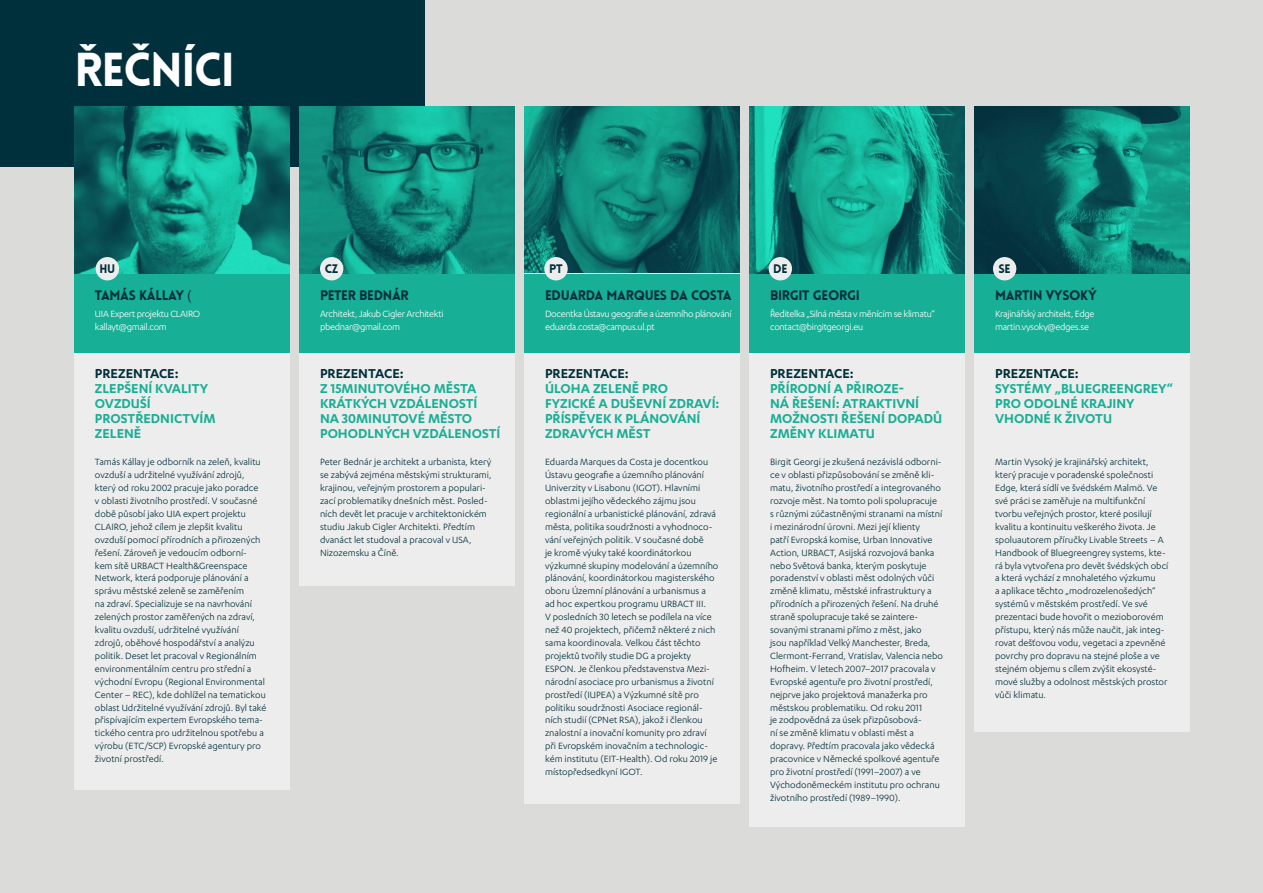
<style>
.page{position:relative;width:1263px;height:893px;background:#dbdbd9}
.page>*{position:absolute;margin:0;border:0;box-sizing:border-box;transform-origin:0 0}
.t1{font:900 46.5px "Lovelo";letter-spacing:-.03em;color:#fff}
.t2{font:600 15px/15px "Karbon";color:#17af95}
.t3{font:600 15px "Karbon";color:#00303c}
.t4{font:900 13.5px "Lovelo";letter-spacing:-.025em;color:#00303c}
.t5{font:900 12.15px "Lovelo";letter-spacing:-.025em;color:#00303c}
.t6{font:10.5px/12.9px "Karbon";color:#00303c}
.t7{font:10.5px/12.6px "Karbon";letter-spacing:-.03em;color:#fff}
</style>
<div class="page">
<div style="left:0;top:0;width:424px;height:166px;background:#00303c"></div>
<img style="left:74px;top:106px;width:215px;height:168px">
<img style="left:299px;top:106px;width:215px;height:168px">
<img style="left:524px;top:106px;width:215px;height:168px">
<img style="left:749px;top:106px;width:215px;height:168px">
<img style="left:974px;top:106px;width:215px;height:168px">
<div style="left:74px;top:274px;width:216px;height:515px;background:#eeeded"></div>
<div style="left:74px;top:274px;width:216px;height:79px;background:#17af95"></div>
<div style="left:299px;top:274px;width:216px;height:311px;background:#eeeded"></div>
<div style="left:299px;top:274px;width:216px;height:79px;background:#17af95"></div>
<div style="left:524px;top:274px;width:216px;height:530px;background:#eeeded"></div>
<div style="left:524px;top:274px;width:216px;height:79px;background:#17af95"></div>
<div style="left:749px;top:274px;width:216px;height:552px;background:#eeeded"></div>
<div style="left:749px;top:274px;width:216px;height:79px;background:#17af95"></div>
<div style="left:974px;top:274px;width:216px;height:457px;background:#eeeded"></div>
<div style="left:974px;top:274px;width:216px;height:79px;background:#17af95"></div>
<div style="left:96px;top:257px;width:23px;height:23px;background:#eeeded;border-radius:50%"></div>
<div style="left:320px;top:257px;width:23px;height:23px;background:#eeeded;border-radius:50%"></div>
<div style="left:544px;top:257px;width:24px;height:23px;background:#eeeded;border-radius:50%"></div>
<div style="left:769px;top:257px;width:23px;height:23px;background:#eeeded;border-radius:50%"></div>
<div style="left:993px;top:257px;width:23px;height:23px;background:#eeeded;border-radius:50%"></div>
<h1 class="t1" style="left:74px;top:41px;width:162px">ŘEČNÍCI</h1>
<p class="t5" style="left:99px;top:261px;width:17px">HU</p>
<p class="t5" style="left:325px;top:261px;width:15px">CZ</p>
<p class="t5" style="left:549px;top:261px;width:15px">PT</p>
<p class="t5" style="left:773px;top:261px;width:16px">DE</p>
<p class="t5" style="left:998px;top:261px;width:14px">SE</p>
<p class="t4" style="left:95px;top:287px;width:97px">TAMÁS KÁLLAY (</p>
<p class="t7" style="left:95px;top:307px;width:107px">UIA Expert projektu CLAIRO kallayt@gmail.com</p>
<h2 class="t3" style="left:95px;top:365px;width:85px">PREZENTACE:</h2>
<h2 class="t2" style="left:95px;top:380px;width:122px">ZLEPŠENÍ KVALITY<br>OVZDUŠÍ<br>PROSTŘEDNICTVÍM<br>ZELENĚ</h2>
<p class="t6" style="left:95px;top:455px;width:173px">Tamás Kállay je odborník na zeleň, kvalitu ovzduší a udržitelné využívání zdrojů, který od roku 2002 pracuje jako poradce<br>v oblasti životního prostředí. V současné době působí jako UIA expert projektu CLAIRO, jehož cílem je zlepšit kvalitu ovzduší pomocí přírodních a přirozených řešení. Zároveň je vedoucím odborní&shy;kem sítě URBACT Health&amp;Greenspace Network, která podporuje plánování a správu městské zeleně se zaměřením<br>na zdraví. Specializuje se na navrhování zelených prostor zaměřených na zdraví, kvalitu ovzduší, udržitelné využívání zdrojů, oběhové hospodářství a analýzu politik. Deset let pracoval v Regionálním environmentálním centru pro střední a východní Evropu (Regional Environmental Center – REC), kde dohlížel na tematickou oblast Udržitelné využívání zdrojů. Byl také přispívajícím expertem Evropského tema&shy;tického centra pro udržitelnou spotřebu a výrobu (ETC/SCP) Evropské agentury pro životní prostředí.</p>
<p class="t4" style="left:320px;top:287px;width:90px">PETER BEDNÁR</p>
<p class="t7" style="left:320px;top:307px;width:125px">Architekt, Jakub Cigler Architekti pbednar@gmail.com</p>
<h2 class="t3" style="left:320px;top:365px;width:85px">PREZENTACE:</h2>
<h2 class="t2" style="left:320px;top:380px;width:182px">Z 15MINUTOVÉHO MĚSTA<br>KRÁTKÝCH VZDÁLENOSTÍ<br>NA 30MINUTOVÉ MĚSTO<br>POHODLNÝCH VZDÁLENOSTÍ</h2>
<p class="t6" style="left:320px;top:455px;width:173px">Peter Bednár je architekt a urbanista, který se zabývá zejména městskými strukturami, krajinou, veřejným prostorem a populari&shy;zací problematiky dnešních měst. Posled&shy;ních devět let pracuje v architektonickém studiu Jakub Cigler Architekti. Předtím dvanáct let studoval a pracoval v USA, Nizozemsku a Číně.</p>
<p class="t4" style="left:545px;top:287px;width:188px">EDUARDA MARQUES DA COSTA</p>
<p class="t7" style="left:545px;top:307px;width:188px">Docentka Ústavu geografie a územního plánování eduarda.costa@campus.ul.pt</p>
<h2 class="t3" style="left:545px;top:365px;width:85px">PREZENTACE:</h2>
<h2 class="t2" style="left:545px;top:380px;width:176px">ÚLOHA ZELENĚ PRO<br>FYZICKÉ A DUŠEVNÍ ZDRAVÍ:<br>PŘÍSPĚVEK K PLÁNOVÁNÍ<br>ZDRAVÝCH MĚST</h2>
<p class="t6" style="left:545px;top:455px;width:175px">Eduarda Marques da Costa je docentkou Ústavu geografie a územního plánování Univerzity v Lisabonu (IGOT). Hlavními oblastmi jejího vědeckého zájmu jsou regionální a urbanistické plánování, zdravá města, politika soudržnosti a vyhodnoco&shy;vání veřejných politik. V současné době<br>je kromě výuky také koordinátorkou výzkumné skupiny modelování a územního plánování, koordinátorkou magisterského oboru Územní plánování a urbanismus a ad hoc expertkou programu URBACT III.<br>V posledních 30 letech se podílela na více než 40 projektech, přičemž některé z nich sama koordinovala. Velkou část těchto projektů tvořily studie DG a projekty ESPON. Je členkou představenstva Mezi&shy;národní asociace pro urbanismus a životní prostředí (IUPEA) a Výzkumné sítě pro politiku soudržnosti Asociace regionál&shy;ních studií (CPNet RSA), jakož i členkou znalostní a inovační komunity pro zdraví při Evropském inovačním a technologic&shy;kém institutu (EIT-Health). Od roku 2019 je místopředsedkyní IGOT.</p>
<p class="t4" style="left:770px;top:287px;width:91px">BIRGIT GEORGI</p>
<p class="t7" style="left:770px;top:307px;width:166px">Ředitelka „Silná města v měnícím se klimatu“ contact@birgitgeorgi.eu</p>
<h2 class="t3" style="left:770px;top:365px;width:85px">PREZENTACE:</h2>
<h2 class="t2" style="left:770px;top:380px;width:174px">PŘÍRODNÍ A PŘIROZE-<br>NÁ ŘEŠENÍ: ATRAKTIVNÍ<br>MOŽNOSTI ŘEŠENÍ DOPADŮ<br>ZMĚNY KLIMATU</h2>
<p class="t6" style="left:770px;top:455px;width:174px">Birgit Georgi je zkušená nezávislá odborni&shy;ce v oblasti přizpůsobování se změně kli&shy;matu, životního prostředí a integrovaného rozvoje měst. Na tomto poli spolupracuje s různými zúčastněnými stranami na místní i mezinárodní úrovni. Mezi její klienty<br>patří Evropská komise, Urban Innovative Action, URBACT, Asijská rozvojová banka nebo Světová banka, kterým poskytuje poradenství v oblasti měst odolných vůči změně klimatu, městské infrastruktury a přírodních a přirozených řešení. Na druhé straně spolupracuje také se zaintere&shy;sovanými stranami přímo z měst, jako<br>jsou například Velký Manchester, Breda, Clermont-Ferrand, Vratislav, Valencia nebo Hofheim. V letech 2007–2017 pracovala v Evropské agentuře pro životní prostředí, nejprve jako projektová manažerka pro městskou problematiku. Od roku 2011<br>je zodpovědná za úsek přizpůsobová-<br>ní se změně klimatu v oblasti měst a dopravy. Předtím pracovala jako vědecká pracovnice v Německé spolkové agentuře pro životní prostředí (1991–2007) a ve Východoněmeckém institutu pro ochranu životního prostředí (1989–1990).</p>
<p class="t4" style="left:995px;top:287px;width:103px">MARTIN VYSOKÝ</p>
<p class="t7" style="left:995px;top:307px;width:101px">Krajinářský architekt, Edge martin.vysoky@edges.se</p>
<h2 class="t3" style="left:995px;top:365px;width:85px">PREZENTACE:</h2>
<h2 class="t2" style="left:995px;top:380px;width:179px">SYSTÉMY „BLUEGREENGREY“<br>PRO ODOLNÉ KRAJINY<br>VHODNÉ K ŽIVOTU</h2>
<p class="t6" style="left:995px;top:455px;width:175px">Martin Vysoký je krajinářský architekt, který pracuje v poradenské společnosti Edge, která sídlí ve švédském Malmö. Ve své práci se zaměřuje na multifunkční tvorbu veřejných prostor, které posilují kvalitu a kontinuitu veškerého života. Je spoluautorem příručky Livable Streets – A Handbook of Bluegreengrey systems, kte&shy;rá byla vytvořena pro devět švédských obcí a která vychází z mnohaletého výzkumu<br>a aplikace těchto „modrozelenošedých“ systémů v městském prostředí. Ve své prezentaci bude hovořit o mezioborovém přístupu, který nás může naučit, jak integ&shy;rovat dešťovou vodu, vegetaci a zpevněné povrchy pro dopravu na stejné ploše a ve stejném objemu s cílem zvýšit ekosysté&shy;mové služby a odolnost městských prostor vůči klimatu.</p>
</div>
